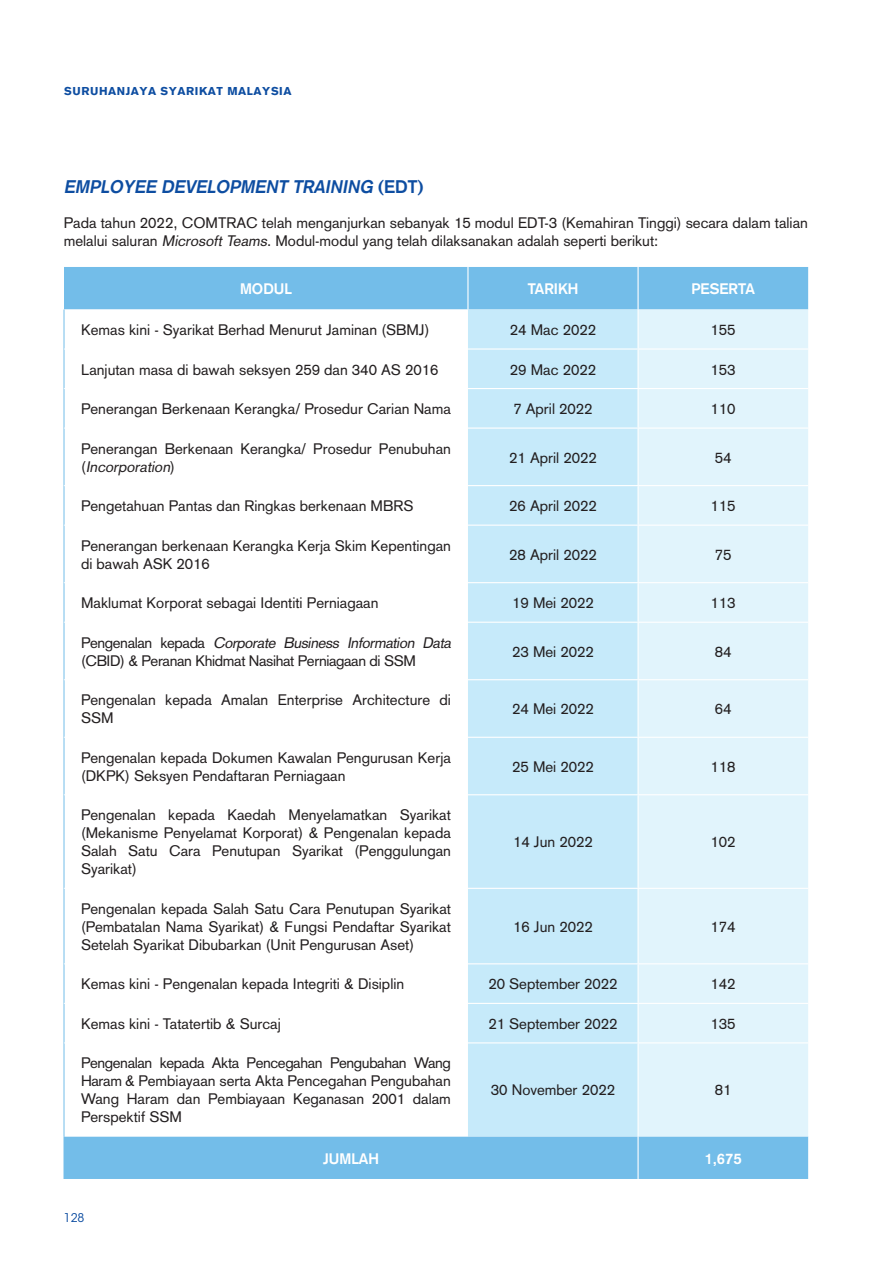
<style>
.page{position:relative;width:893px;height:1263px;background:#fff}
.page>*{position:absolute;margin:0;border:0;box-sizing:border-box;transform-origin:0 0}
.t1{font:italic 700 18px "Akzidenz Grotesk";color:#0d4da1}
.t2{font:15px/18px "Akzidenz Grotesk";color:#231f20}
.t3{font:15px/18px "Akzidenz Grotesk";letter-spacing:-.025em;color:#231f20}
.t4{font:700 15px "Akzidenz Grotesk";color:#fff}
.t5{font:12px "ITC Avant Garde Std";color:#0d4da1}
.t6{font:900 11.25px "Akzidenz Grotesk";letter-spacing:.05em;color:#0d4da1}
.s1{font-style:normal}
.s2{font-style:italic}
</style>
<div class="page">
<div style="left:64px;top:267px;width:744px;height:912px;background:#73bde9"></div>
<svg style="left:65px;top:309px;width:403px;height:827px"></svg>
<div style="left:468px;top:309px;width:169px;height:827px;background:#c6eafa"></div>
<div style="left:639px;top:309px;width:169px;height:827px;background:#e1f4fc"></div>
<hr style="left:637px;top:267px;width:2px;height:42px;background:#fff">
<hr style="left:468px;top:348px;width:170px;height:2px;background:#fff">
<hr style="left:468px;top:388px;width:170px;height:1px;background:#fff">
<hr style="left:468px;top:427px;width:170px;height:2px;background:#fff">
<hr style="left:468px;top:485px;width:170px;height:1px;background:#fff">
<hr style="left:468px;top:525px;width:170px;height:1px;background:#fff">
<hr style="left:468px;top:582px;width:170px;height:1px;background:#fff">
<hr style="left:468px;top:622px;width:170px;height:1px;background:#fff">
<hr style="left:468px;top:679px;width:170px;height:1px;background:#fff">
<hr style="left:468px;top:737px;width:170px;height:1px;background:#fff">
<hr style="left:468px;top:794px;width:170px;height:1px;background:#fff">
<hr style="left:468px;top:888px;width:170px;height:1px;background:#fff">
<hr style="left:468px;top:963px;width:170px;height:1px;background:#fff">
<hr style="left:468px;top:1003px;width:170px;height:1px;background:#fff">
<hr style="left:468px;top:1042px;width:170px;height:1px;background:#fff">
<hr style="left:637px;top:309px;width:2px;height:39px;background:#fff">
<hr style="left:637px;top:350px;width:2px;height:38px;background:#fff">
<hr style="left:637px;top:389px;width:2px;height:38px;background:#fff">
<hr style="left:637px;top:429px;width:2px;height:56px;background:#fff">
<hr style="left:637px;top:486px;width:2px;height:39px;background:#fff">
<hr style="left:637px;top:526px;width:2px;height:56px;background:#fff">
<hr style="left:637px;top:583px;width:2px;height:39px;background:#fff">
<hr style="left:637px;top:623px;width:2px;height:56px;background:#fff">
<hr style="left:637px;top:680px;width:2px;height:57px;background:#fff">
<hr style="left:637px;top:738px;width:2px;height:56px;background:#fff">
<hr style="left:637px;top:795px;width:2px;height:93px;background:#fff">
<hr style="left:637px;top:889px;width:2px;height:74px;background:#fff">
<hr style="left:637px;top:964px;width:2px;height:39px;background:#fff">
<hr style="left:637px;top:1004px;width:2px;height:38px;background:#fff">
<hr style="left:637px;top:1043px;width:2px;height:93px;background:#fff">
<hr style="left:638px;top:348px;width:170px;height:2px;background:#fff">
<hr style="left:638px;top:388px;width:170px;height:1px;background:#fff">
<hr style="left:638px;top:427px;width:170px;height:2px;background:#fff">
<hr style="left:638px;top:485px;width:170px;height:1px;background:#fff">
<hr style="left:638px;top:525px;width:170px;height:1px;background:#fff">
<hr style="left:638px;top:582px;width:170px;height:1px;background:#fff">
<hr style="left:638px;top:622px;width:170px;height:1px;background:#fff">
<hr style="left:638px;top:679px;width:170px;height:1px;background:#fff">
<hr style="left:638px;top:737px;width:170px;height:1px;background:#fff">
<hr style="left:638px;top:794px;width:170px;height:1px;background:#fff">
<hr style="left:638px;top:888px;width:170px;height:1px;background:#fff">
<hr style="left:638px;top:963px;width:170px;height:1px;background:#fff">
<hr style="left:638px;top:1003px;width:170px;height:1px;background:#fff">
<hr style="left:638px;top:1042px;width:170px;height:1px;background:#fff">
<hr style="left:467px;top:267px;width:2px;height:42px;background:#fff">
<hr style="left:637px;top:1136px;width:2px;height:43px;background:#fff">
<hr style="left:64px;top:309px;width:1px;height:40px;background:#73bde9">
<hr style="left:64px;top:349px;width:1px;height:40px;background:#73bde9">
<hr style="left:64px;top:389px;width:1px;height:39px;background:#73bde9">
<hr style="left:64px;top:428px;width:1px;height:58px;background:#73bde9">
<hr style="left:64px;top:486px;width:1px;height:39px;background:#73bde9">
<hr style="left:64px;top:525px;width:1px;height:58px;background:#73bde9">
<hr style="left:64px;top:583px;width:1px;height:39px;background:#73bde9">
<hr style="left:64px;top:622px;width:1px;height:58px;background:#73bde9">
<hr style="left:64px;top:680px;width:1px;height:57px;background:#73bde9">
<hr style="left:64px;top:737px;width:1px;height:58px;background:#73bde9">
<hr style="left:64px;top:795px;width:1px;height:93px;background:#73bde9">
<hr style="left:64px;top:888px;width:1px;height:76px;background:#73bde9">
<hr style="left:64px;top:964px;width:1px;height:39px;background:#73bde9">
<hr style="left:64px;top:1003px;width:1px;height:40px;background:#73bde9">
<hr style="left:64px;top:1043px;width:1px;height:93px;background:#73bde9">
<hr style="left:64px;top:348px;width:404px;height:2px;background:#fff">
<hr style="left:64px;top:388px;width:404px;height:1px;background:#fff">
<hr style="left:64px;top:427px;width:404px;height:2px;background:#fff">
<hr style="left:64px;top:485px;width:404px;height:1px;background:#fff">
<hr style="left:64px;top:525px;width:404px;height:1px;background:#fff">
<hr style="left:64px;top:582px;width:404px;height:1px;background:#fff">
<hr style="left:64px;top:622px;width:404px;height:1px;background:#fff">
<hr style="left:64px;top:679px;width:404px;height:1px;background:#fff">
<hr style="left:64px;top:737px;width:404px;height:1px;background:#fff">
<hr style="left:64px;top:794px;width:404px;height:1px;background:#fff">
<hr style="left:64px;top:888px;width:404px;height:1px;background:#fff">
<hr style="left:64px;top:963px;width:404px;height:1px;background:#fff">
<hr style="left:64px;top:1003px;width:404px;height:1px;background:#fff">
<hr style="left:64px;top:1042px;width:404px;height:1px;background:#fff">
<hr style="left:64px;top:1136px;width:1px;height:43px;background:#73bde9">
<p class="t6" style="left:64px;top:84px;width:229px">SURUHANJAYA SYARIKAT MALAYSIA</p>
<p class="t1" style="left:64px;top:179px;width:362px">EMPLOYEE DEVELOPMENT TRAINING <span class="s1">( E D T )</span></p>
<p class="t2" style="left:64px;top:215px;width:746px">Pada tahun 2022, COMTRAC telah menganjurkan sebanyak 15 modul EDT-3 (Kemahiran Tinggi) secara dalam talian melalui saluran <span class="s2">Microsoft Teams</span>. Modul-modul yang telah dilaksanakan adalah seperti berikut:</p>
<p class="t4" style="left:240px;top:283px;width:53px">MODUL</p>
<p class="t4" style="left:528px;top:283px;width:52px">TARIKH</p>
<p class="t4" style="left:691px;top:283px;width:65px">PESERTA</p>
<p class="t2" style="left:81px;top:322px;width:350px">Kemas kini - Syarikat Berhad Menurut Jaminan (SBMJ)</p>
<p class="t2" style="left:510px;top:322px;width:88px">24 Mac 2022</p>
<p class="t2" style="left:711px;top:322px;width:27px">155</p>
<p class="t2" style="left:81px;top:362px;width:359px">Lanjutan masa di bawah seksyen 259 dan 340 AS 2016</p>
<p class="t2" style="left:510px;top:362px;width:88px">29 Mac 2022</p>
<p class="t2" style="left:711px;top:362px;width:27px">153</p>
<p class="t2" style="left:81px;top:401px;width:371px">Penerangan Berkenaan Kerangka/ Prosedur Carian Nama</p>
<p class="t2" style="left:513px;top:401px;width:81px">7 April 2022</p>
<p class="t2" style="left:711px;top:401px;width:27px">110</p>
<p class="t2" style="left:81px;top:441px;width:371px">Penerangan Berkenaan Kerangka/ Prosedur Penubuhan ( <span class="s2">Incorporation</span>)</p>
<p class="t2" style="left:509px;top:450px;width:89px">21 April 2022</p>
<p class="t2" style="left:715px;top:450px;width:18px">54</p>
<p class="t2" style="left:81px;top:498px;width:334px">Pengetahuan Pantas dan Ringkas berkenaan MBRS</p>
<p class="t2" style="left:509px;top:498px;width:89px">26 April 2022</p>
<p class="t2" style="left:711px;top:498px;width:27px">115</p>
<p class="t2" style="left:81px;top:538px;width:371px">Penerangan berkenaan Kerangka Kerja Skim Kepentingan di bawah ASK 2016</p>
<p class="t2" style="left:509px;top:547px;width:89px">28 April 2022</p>
<p class="t2" style="left:715px;top:547px;width:18px">75</p>
<p class="t2" style="left:81px;top:595px;width:299px">Maklumat Korporat sebagai Identiti Perniagaan</p>
<p class="t2" style="left:512px;top:595px;width:83px">19 Mei 2022</p>
<p class="t2" style="left:711px;top:595px;width:27px">113</p>
<p class="t3" style="left:81px;top:635px;width:374px">P e n g e n a l a n k e p a d a <span class="s2">Corporate Business Information Data </span>(CBID) &amp; Peranan Khidmat Nasihat Perniagaan di SSM</p>
<p class="t2" style="left:512px;top:644px;width:83px">23 Mei 2022</p>
<p class="t2" style="left:715px;top:644px;width:18px">84</p>
<p class="t2" style="left:81px;top:692px;width:371px">Pengenalan kepada Amalan Enterprise Architecture di<br>SSM</p>
<p class="t2" style="left:512px;top:701px;width:83px">24 Mei 2022</p>
<p class="t2" style="left:715px;top:701px;width:18px">64</p>
<p class="t2" style="left:81px;top:750px;width:371px">Pengenalan kepada Dokumen Kawalan Pengurusan Kerja (DKPK) Seksyen Pendaftaran Perniagaan</p>
<p class="t2" style="left:512px;top:759px;width:83px">25 Mei 2022</p>
<p class="t2" style="left:711px;top:759px;width:27px">118</p>
<p class="t2" style="left:81px;top:807px;width:371px;text-align:justify">Pengenalan kepada Kaedah Menyelamatkan Syarikat (Mekanisme Penyelamat Korporat) &amp; Pengenalan kepada Salah Satu Cara Penutupan Syarikat (Penggulungan Syarikat)</p>
<p class="t2" style="left:513px;top:834px;width:81px">14 Jun 2022</p>
<p class="t2" style="left:711px;top:834px;width:27px">102</p>
<p class="t2" style="left:81px;top:901px;width:371px;text-align:justify">Pengenalan kepada Salah Satu Cara Penutupan Syarikat (Pembatalan Nama Syarikat) &amp; Fungsi Pendaftar Syarikat Setelah Syarikat Dibubarkan (Unit Pengurusan Aset)</p>
<p class="t2" style="left:513px;top:919px;width:81px">16 Jun 2022</p>
<p class="t2" style="left:711px;top:919px;width:27px">174</p>
<p class="t2" style="left:81px;top:977px;width:325px">Kemas kini - Pengenalan kepada Integriti &amp; Disiplin</p>
<p class="t2" style="left:488px;top:977px;width:131px">20 September 2022</p>
<p class="t2" style="left:711px;top:977px;width:27px">142</p>
<p class="t2" style="left:81px;top:1016px;width:201px">Kemas kini - Tatatertib &amp; Surcaj</p>
<p class="t2" style="left:488px;top:1016px;width:131px">21 September 2022</p>
<p class="t2" style="left:711px;top:1016px;width:27px">135</p>
<p class="t2" style="left:81px;top:1056px;width:371px;text-align:justify">Pengenalan kepada Akta Pencegahan Pengubahan Wang Haram &amp; Pembiayaan serta Akta Pencegahan Pengubahan Wang Haram dan Pembiayaan Keganasan 2001 dalam Perspektif SSM</p>
<p class="t2" style="left:491px;top:1083px;width:126px">30 November 2022</p>
<p class="t2" style="left:715px;top:1083px;width:18px">81</p>
<p class="t5" style="left:64px;top:1211px;width:22px">128</p>
<p class="t4" style="left:323px;top:1152px;width:57px">JUMLAH</p>
<p class="t4" style="left:704px;top:1152px;width:39px">1,675</p>
</div>
